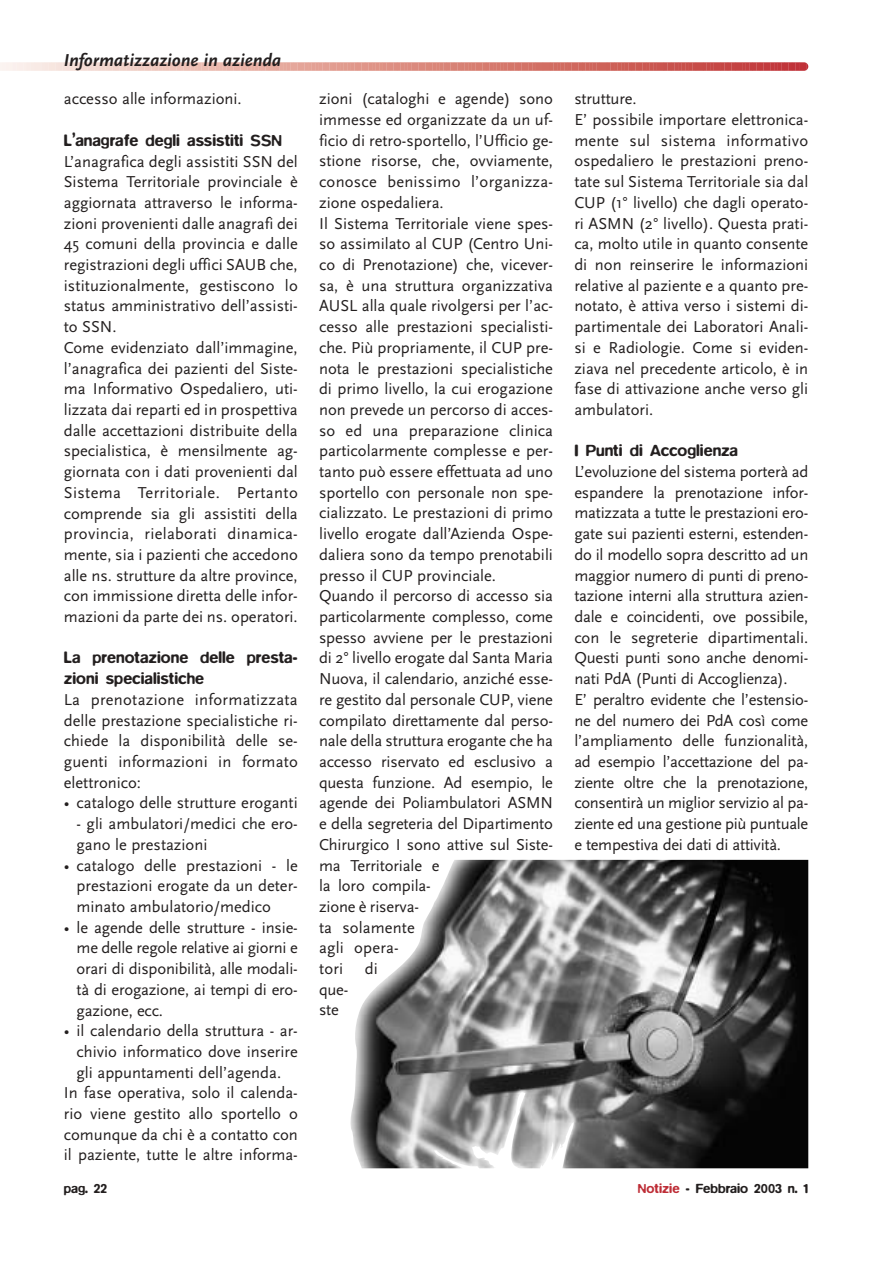
<style>
.page{position:relative;width:893px;height:1262px;background:#fff}
.page>*{position:absolute;margin:0;border:0;box-sizing:border-box;transform-origin:0 0}
.t1{font:italic 700 18px "Scala Sans";color:#231f1f}
.t2{font:16.5px/20.7px "Scala Sans";color:#231f1f}
.t3{font:500 16.5px/20.7px "Blur";color:#231f1f}
.t4{font:500 13.5px "Blur";color:#231f1f}
.s1{color:#be2e37}
</style>
<div class="page">
<img style="left:350px;top:860px;width:458px;height:308px">
<svg style="left:0;top:62px;width:808px;height:9px"></svg>
<p class="t1" style="left:64px;top:53px;width:219px">Informatizzazione in azienda</p>
<p class="t2" style="left:64px;top:90px;width:179px">accesso alle informazioni.</p>
<p class="t3" style="left:64px;top:131px;width:220px">L’anagrafe degli assistiti SSN</p>
<p class="t2" style="left:64px;top:152px;width:235px">L’anagrafica degli assistiti SSN del Sistema Territoriale provinciale è aggiornata attraverso le informa&shy;zioni provenienti dalle anagrafi dei 45 comuni della provincia e dalle registrazioni degli uffici SAUB che, istituzionalmente, gestiscono lo status amministrativo dell’assisti&shy;to SSN.<br>Come evidenziato dall’immagine, l’anagrafica dei pazienti del Siste&shy;ma Informativo Ospedaliero, uti&shy;lizzata dai reparti ed in prospettiva dalle accettazioni distribuite della specialistica, è mensilmente ag&shy;giornata con i dati provenienti dal Sistema Territoriale. Pertanto comprende sia gli assistiti della provincia, rielaborati dinamica&shy;mente, sia i pazienti che accedono alle ns. strutture da altre province, con immissione diretta delle infor&shy;mazioni da parte dei ns. operatori.</p>
<p class="t3" style="left:64px;top:649px;width:235px">La prenotazione delle presta&shy;zioni specialistiche</p>
<p class="t2" style="left:64px;top:690px;width:235px;text-align:justify">La prenotazione informatizzata delle prestazione specialistiche ri&shy;chiede la disponibilità delle se&shy;guenti informazioni in formato elettronico:</p>
<p class="t2" style="left:64px;top:794px;width:235px">• catalogo delle strutture eroganti</p>
<p class="t2" style="left:77px;top:814px;width:223px">- gli ambulatori/medici che ero&shy;gano le prestazioni</p>
<p class="t2" style="left:77px;top:856px;width:223px;text-align:justify;text-indent:-13px">• catalogo delle prestazioni - le prestazioni erogate da un deter&shy;minato ambulatorio/medico</p>
<p class="t2" style="left:77px;top:918px;width:223px;text-align:justify;text-indent:-13px">• le agende delle strutture - insie&shy;me delle regole relative ai giorni e orari di disponibilità, alle modali&shy;tà di erogazione, ai tempi di ero&shy;gazione, ecc.</p>
<p class="t2" style="left:64px;top:1021px;width:235px">• il calendario della struttura - ar-</p>
<p class="t2" style="left:77px;top:1042px;width:223px">chivio informatico dove inserire</p>
<p class="t2" style="left:77px;top:1063px;width:206px">gli appuntamenti dell’agenda.</p>
<p class="t2" style="left:64px;top:1083px;width:235px">In fase operativa, solo il calenda-</p>
<p class="t2" style="left:64px;top:1104px;width:235px">rio viene gestito allo sportello o</p>
<p class="t2" style="left:64px;top:1125px;width:235px">comunque da chi è a contatto con</p>
<p class="t2" style="left:64px;top:1145px;width:235px">il paziente, tutte le altre informa-</p>
<p class="t4" style="left:64px;top:1184px;width:45px">pag. 22</p>
<p class="t2" style="left:319px;top:90px;width:235px">zioni (cataloghi e agende) sono immesse ed organizzate da un uf&shy;ficio di retro-sportello, l’Ufficio ge&shy;stione risorse, che, ovviamente, conosce benissimo l’organizza&shy;zione ospedaliera.<br>Il Sistema Territoriale viene spes&shy;so assimilato al CUP (Centro Uni&shy;co di Prenotazione) che, vicever&shy;sa, è una struttura organizzativa<br>AUSL alla quale rivolgersi per l’ac&shy;cesso alle prestazioni specialisti&shy;che. Più propriamente, il CUP pre&shy;nota le prestazioni specialistiche di primo livello, la cui erogazione non prevede un percorso di acces&shy;so ed una preparazione clinica particolarmente complesse e per&shy;tanto può essere effettuata ad uno sportello con personale non spe&shy;cializzato. Le prestazioni di primo livello erogate dall’Azienda Ospe&shy;daliera sono da tempo prenotabili presso il CUP provinciale.<br>Quando il percorso di accesso sia particolarmente complesso, come spesso avviene per le prestazioni di 2° livello erogate dal Santa Maria<br>Nuova, il calendario, anziché esse&shy;re gestito dal personale CUP, viene compilato direttamente dal perso&shy;nale della struttura erogante che ha accesso riservato ed esclusivo a questa funzione. Ad esempio, le agende dei Poliambulatori ASMN e della segreteria del Dipartimento<br>Chirurgico I sono attive sul Siste&shy;ma Territoriale e<br>la loro compila-<br>zione è riserva-<br>ta solamente<br>agli opera-<br>tori</p>
<p class="t2" style="left:365px;top:959px;width:15px">di</p>
<p class="t2" style="left:319px;top:980px;width:31px">que&shy;ste</p>
<p class="t2" style="left:574px;top:90px;width:235px">strutture.<br>E’ possibile importare elettronica&shy;mente sul sistema informativo ospedaliero le prestazioni preno&shy;tate sul Sistema Territoriale sia dal<br>CUP (1° livello) che dagli operato&shy;ri ASMN (2° livello). Questa prati&shy;ca, molto utile in quanto consente di non reinserire le informazioni relative al paziente e a quanto pre&shy;notato, è attiva verso i sistemi di&shy;partimentale dei Laboratori Anali&shy;si e Radiologie. Come si eviden&shy;ziava nel precedente articolo, è in fase di attivazione anche verso gli ambulatori.</p>
<p class="t3" style="left:574px;top:442px;width:165px">I Punti di Accoglienza</p>
<p class="t2" style="left:574px;top:462px;width:235px">L’evoluzione del sistema porterà ad espandere la prenotazione infor&shy;matizzata a tutte le prestazioni ero&shy;gate sui pazienti esterni, estenden&shy;do il modello sopra descritto ad un maggior numero di punti di preno&shy;tazione interni alla struttura azien&shy;dale e coincidenti, ove possibile, con le segreterie dipartimentali.<br>Questi punti sono anche denomi&shy;nati PdA (Punti di Accoglienza).<br>E’ peraltro evidente che l’estensio&shy;ne del numero dei PdA così come l’ampliamento delle funzionalità, ad esempio l’accettazione del pa&shy;ziente oltre che la prenotazione, consentirà un miglior servizio al pa&shy;ziente ed una gestione più puntuale e tempestiva dei dati di attività.</p>
<p class="t4" style="left:638px;top:1184px;width:172px"><span class="s1">Notizie</span> - Febbraio 2003 n. 1</p>
</div>
